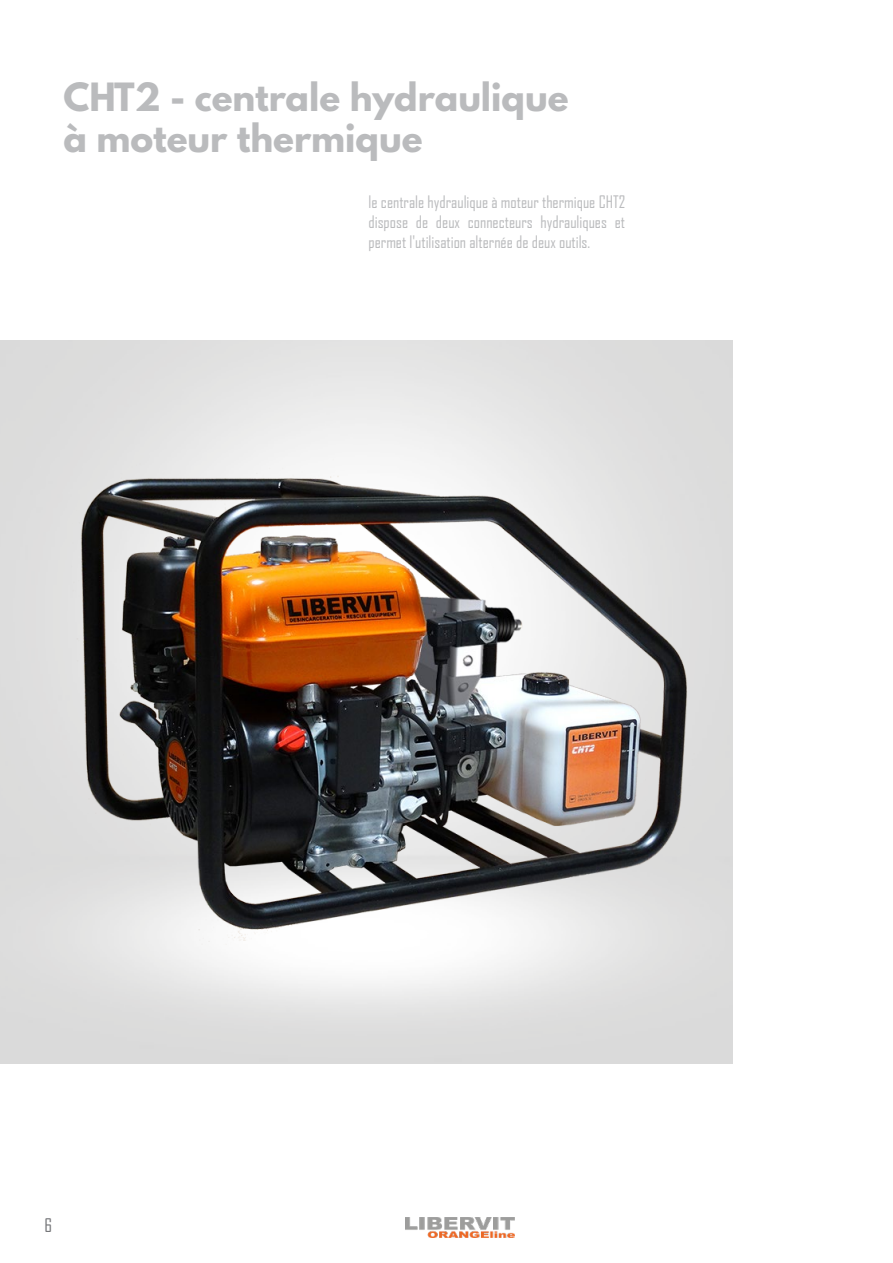
<style>
.page{position:relative;width:893px;height:1263px;background:#fff}
.page>*{position:absolute;margin:0;border:0;box-sizing:border-box;transform-origin:0 0}
.t1{font:700 34.5px/41.4px "League Spartan";color:#babbbd}
.t2{font:18px "Agency FB";color:#76777a}
.t3{font:16.5px/19.8px "Agency FB";color:#babbbd;text-align:justify}
</style>
<div class="page">
<img style="left:406px;top:1217px;width:108px;height:21px">
<img style="left:49px;top:459px;width:658px;height:485px">
<h1 class="t1" style="left:64px;top:76px;width:507px">CHT2 - centrale hydraulique à moteur thermique</h1>
<p class="t3" style="left:369px;top:192px;width:258px">le centrale hydraulique à moteur thermique CHT2 dispose de deux connecteurs hydrauliques et permet l'utilisation alternée de deux outils.</p>
<p class="t2" style="left:45px;top:1214px;width:9px">6</p>
</div>
